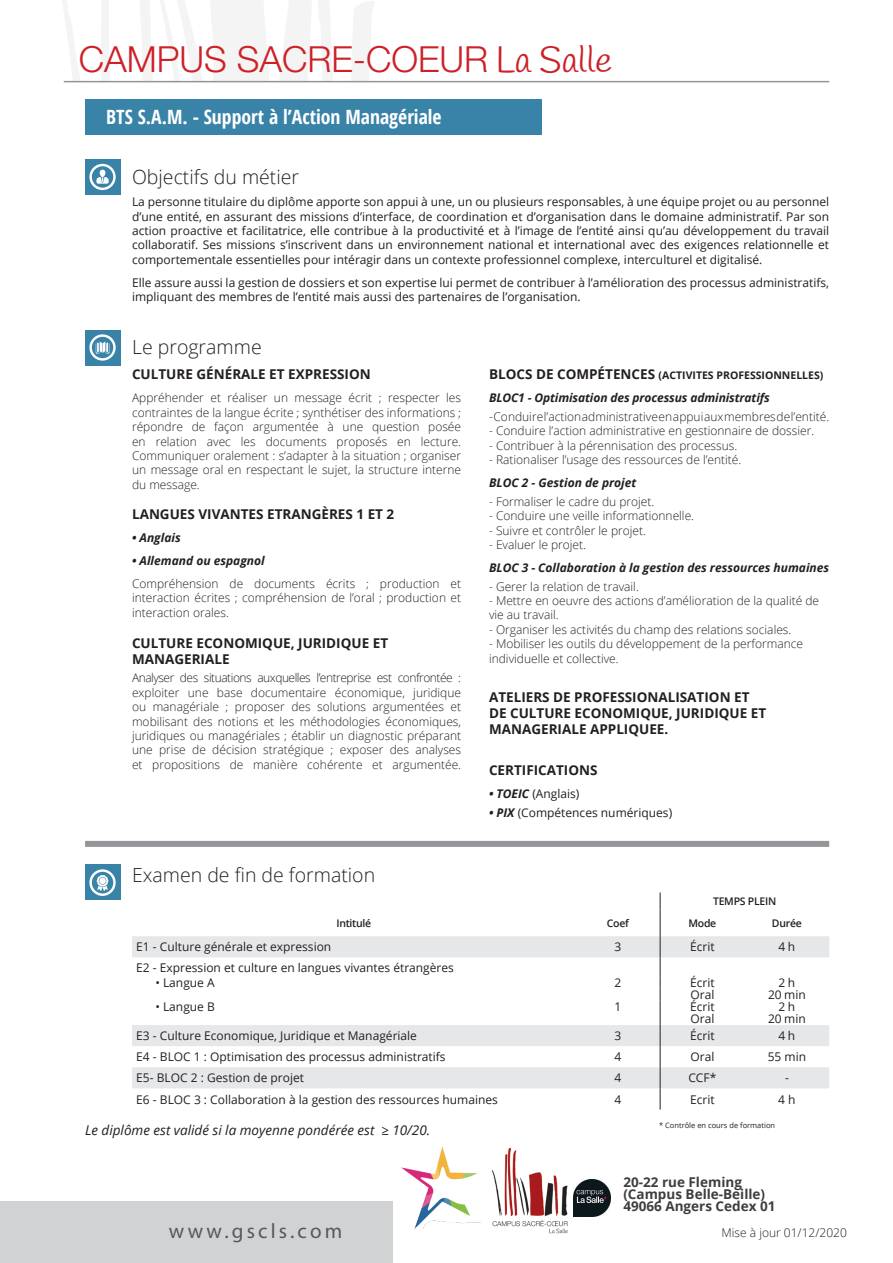
<style>
.page{position:relative;width:893px;height:1263px;background:#fff}
.page>*{position:absolute;margin:0;border:0;box-sizing:border-box;transform-origin:0 0}
.t1{font:300 36px "Helvetica Neue LT Std";color:#cd2027}
.t2{font:21px "Myriad Pro";letter-spacing:.15em;color:#57585a}
.t3{font:700 condensed 19.65px "Open Sans";color:#fff}
.t4{font:300 19.5px "Open Sans";color:#231f20}
.t5{font:700 13.5px/16.2px "Open Sans";color:#231f20}
.t6{font:700 13.5px "Open Sans";color:#3e3e3f}
.t7{font:italic 13.5px "Open Sans";color:#231f20}
.t8{font:300 12px/14.4px "Open Sans";color:#231f20}
.t9{font:12px/14.4px "Open Sans";color:#231f20;text-align:justify}
.t10{font:italic 700 12px "Open Sans";color:#231f20}
.t11{font:700 10.5px "Open Sans";color:#231f20}
.t12{font:600 10.5px "Open Sans";letter-spacing:-.025em;color:#231f20}
.t13{font:7.5px "Open Sans";color:#231f20}
.s1{font-family:"Handlee";font-weight:400}
.s2{font-size:13.5px}
.s3{font-weight:700;font-style:italic}
</style>
<div class="page">
<svg style="left:132px;top:936px;width:697px;height:152px"></svg>
<svg style="left:660px;top:892px;width:1px;height:217px"></svg>
<svg style="left:99px;top:0;width:13px;height:81px"></svg>
<svg style="left:135px;top:0;width:199px;height:81px"></svg>
<svg style="left:350px;top:1px;width:25px;height:80px"></svg>
<svg style="left:63px;top:0;width:24px;height:82px"></svg>
<div style="left:0;top:1201px;width:393px;height:62px;background:#d1d2d4"></div>
<div style="left:85px;top:841px;width:744px;height:6px;background:#939598"></div>
<div style="left:85px;top:330px;width:35px;height:35px;background:#3983a8"></div>
<svg style="left:89px;top:334px;width:27px;height:27px"></svg>
<div style="left:85px;top:865px;width:35px;height:35px;background:#3983a8"></div>
<svg style="left:89px;top:869px;width:27px;height:27px"></svg>
<div style="left:85px;top:99px;width:456px;height:35px;background:#3983a8"></div>
<hr style="left:64px;top:81px;width:765px;height:1px;background:#939598">
<div style="left:85px;top:159px;width:35px;height:35px;background:#3983a8"></div>
<svg style="left:89px;top:164px;width:27px;height:26px"></svg>
<img style="left:402px;top:1147px;width:79px;height:81px">
<img style="left:492px;top:1147px;width:93px;height:87px">
<img style="left:573px;top:1179px;width:37px;height:37px">
<p class="t1" style="left:79px;top:37px;width:535px">CAMPUS SACRE-COEUR <span class="s1">La Salle</span></p>
<p class="t3" style="left:106px;top:103px;width:337px">BTS S.A.M. - Support à l’Action Managériale</p>
<p class="t4" style="left:132px;top:164px;width:169px">Objectifs du métier</p>
<p class="t9" style="left:132px;top:194px;width:699px">La personne titulaire du diplôme apporte son appui à une, un ou plusieurs responsables, à une équipe projet ou au personnel d’une entité, en assurant des missions d’interface, de coordination et d’organisation dans le domaine administratif. Par son action proactive et facilitatrice, elle contribue à la productivité et à l’image de l’entité ainsi qu’au développement du travail collaboratif. Ses missions s’inscrivent dans un environnement national et international avec des exigences relationnelle et comportementale essentielles pour intéragir dans un contexte professionnel complexe, interculturel et digitalisé.</p>
<p class="t9" style="left:132px;top:275px;width:699px">Elle assure aussi la gestion de dossiers et son expertise lui permet de contribuer à l’amélioration des processus administratifs, impliquant des membres de l’entité mais aussi des partenaires de l’organisation.</p>
<p class="t4" style="left:132px;top:334px;width:131px">Le programme</p>
<p class="t5" style="left:132px;top:366px;width:240px">CULTURE GÉNÉRALE ET EXPRESSION</p>
<p class="t8" style="left:132px;top:390px;width:331px">Appréhender et réaliser un message écrit ; respecter les contraintes de la langue écrite ; synthétiser des informations ;</p>
<p class="t8" style="left:132px;top:419px;width:331px;text-align:justify">répondre de façon argumentée à une question posée en relation avec les documents proposés en lecture.<br>Communiquer oralement : s’adapter à la situation ; organiser un message oral en respectant le sujet, la structure interne du message.</p>
<p class="t5" style="left:132px;top:506px;width:264px">LANGUES VIVANTES ETRANGÈRES 1 ET 2</p>
<p class="t10" style="left:132px;top:529px;width:50px">• Anglais</p>
<p class="t10" style="left:132px;top:552px;width:134px">• Allemand ou espagnol</p>
<p class="t8" style="left:132px;top:576px;width:331px;text-align:justify">Compréhension de documents écrits ; production et interaction écrites ; compréhension de l’oral ; production et interaction orales.</p>
<p class="t5" style="left:132px;top:634px;width:258px">CULTURE ECONOMIQUE, JURIDIQUE ET<br>MANAGERIALE</p>
<p class="t8" style="left:132px;top:670px;width:331px;text-align:justify">Analyser des situations auxquelles l’entreprise est confrontée : exploiter une base documentaire économique, juridique ou managériale ; proposer des solutions argumentées et mobilisant des notions et les méthodologies économiques, juridiques ou managériales ; établir un diagnostic préparant une prise de décision stratégique ; exposer des analyses et propositions de manière cohérente et argumentée.</p>
<p class="t4" style="left:132px;top:862px;width:245px">Examen de fin de formation</p>
<p class="t11" style="left:489px;top:368px;width:336px"><span class="s2">BLOCS DE COMPÉTENCES</span> (ACTIVITES PROFESSIONNELLES)</p>
<p class="t10" style="left:489px;top:389px;width:282px">BLOC1 - Optimisation des processus administratifs</p>
<p class="t8" style="left:489px;top:409px;width:342px">- Conduire l’action administrative en appui aux membres de l’entité.</p>
<p class="t8" style="left:489px;top:423px;width:327px">- Conduire l’action administrative en gestionnaire de dossier.</p>
<p class="t8" style="left:489px;top:438px;width:250px">- Contribuer à la pérennisation des processus.</p>
<p class="t8" style="left:489px;top:452px;width:254px">- Rationaliser l’usage des ressources de l’entité.</p>
<p class="t10" style="left:489px;top:474px;width:149px">BLOC 2 - Gestion de projet</p>
<p class="t8" style="left:489px;top:494px;width:167px">- Formaliser le cadre du projet.</p>
<p class="t8" style="left:489px;top:508px;width:207px">- Conduire une veille informationnelle.</p>
<p class="t8" style="left:489px;top:523px;width:158px">- Suivre et contrôler le projet.</p>
<p class="t8" style="left:489px;top:537px;width:99px">- Evaluer le projet.</p>
<p class="t10" style="left:489px;top:559px;width:342px">BLOC 3 - Collaboration à la gestion des ressources humaines</p>
<p class="t8" style="left:489px;top:579px;width:151px">- Gerer la relation de travail.</p>
<p class="t8" style="left:489px;top:593px;width:332px">- Mettre en oeuvre des actions d’amélioration de la qualité de vie au travail.</p>
<p class="t8" style="left:489px;top:622px;width:304px">- Organiser les activités du champ des relations sociales.</p>
<p class="t8" style="left:489px;top:636px;width:316px">- Mobiliser les outils du développement de la performance individuelle et collective.</p>
<p class="t5" style="left:489px;top:688px;width:279px">ATELIERS DE PROFESSIONALISATION ET<br>DE CULTURE ECONOMIQUE, JURIDIQUE ET<br>MANAGERIALE APPLIQUEE.</p>
<p class="t5" style="left:489px;top:762px;width:110px">CERTIFICATIONS</p>
<p class="t9" style="left:489px;top:786px;width:92px"><span class="s3">• TOEIC</span> (Anglais)</p>
<p class="t9" style="left:489px;top:805px;width:185px"><span class="s3">• PIX</span> (Compétences numériques)</p>
<p class="t12" style="left:713px;top:894px;width:65px">TEMPS PLEIN</p>
<p class="t12" style="left:336px;top:916px;width:36px">Intitulé</p>
<p class="t12" style="left:607px;top:916px;width:24px">Coef</p>
<p class="t12" style="left:688px;top:916px;width:29px">Mode</p>
<p class="t12" style="left:772px;top:916px;width:31px">Durée</p>
<p class="t9" style="left:136px;top:939px;width:197px">E1 - Culture générale et expression</p>
<p class="t9" style="left:614px;top:939px;width:8px">3</p>
<p class="t9" style="left:690px;top:939px;width:26px">Écrit</p>
<p class="t9" style="left:779px;top:939px;width:18px">4 h</p>
<p class="t9" style="left:136px;top:960px;width:319px">E2 - Expression et culture en langues vivantes étrangères</p>
<p class="t9" style="left:155px;top:975px;width:61px">• Langue A</p>
<p class="t9" style="left:614px;top:975px;width:8px">2</p>
<p class="t9" style="left:690px;top:975px;width:26px">Écrit</p>
<p class="t9" style="left:779px;top:975px;width:18px">2 h</p>
<p class="t9" style="left:690px;top:987px;width:25px">Oral</p>
<p class="t9" style="left:768px;top:987px;width:39px">20 min</p>
<p class="t9" style="left:155px;top:999px;width:61px">• Langue B</p>
<p class="t9" style="left:614px;top:999px;width:8px">1</p>
<p class="t9" style="left:690px;top:999px;width:26px">Écrit</p>
<p class="t9" style="left:779px;top:999px;width:18px">2 h</p>
<p class="t9" style="left:690px;top:1011px;width:25px">Oral</p>
<p class="t9" style="left:768px;top:1011px;width:39px">20 min</p>
<p class="t9" style="left:136px;top:1028px;width:282px">E3 - Culture Economique, Juridique et Managériale</p>
<p class="t9" style="left:614px;top:1028px;width:8px">3</p>
<p class="t9" style="left:690px;top:1028px;width:26px">Écrit</p>
<p class="t9" style="left:779px;top:1028px;width:18px">4 h</p>
<p class="t9" style="left:136px;top:1049px;width:311px">E4 - BLOC 1 : Optimisation des processus administratifs</p>
<p class="t9" style="left:614px;top:1049px;width:8px">4</p>
<p class="t9" style="left:690px;top:1049px;width:25px">Oral</p>
<p class="t9" style="left:768px;top:1049px;width:40px">55 min</p>
<p class="t9" style="left:136px;top:1070px;width:169px">E5- BLOC 2 : Gestion de projet</p>
<p class="t9" style="left:614px;top:1070px;width:8px">4</p>
<p class="t9" style="left:688px;top:1070px;width:29px">CCF*</p>
<p class="t9" style="left:785px;top:1070px;width:5px">-</p>
<p class="t9" style="left:136px;top:1092px;width:363px">E6 - BLOC 3 : Collaboration à la gestion des ressources humaines</p>
<p class="t9" style="left:614px;top:1092px;width:8px">4</p>
<p class="t9" style="left:690px;top:1092px;width:26px">Ecrit</p>
<p class="t9" style="left:778px;top:1092px;width:19px">4 h</p>
<p class="t7" style="left:85px;top:1121px;width:347px">Le diplôme est validé si la moyenne pondérée est ≥ 10/20.</p>
<p class="t2" style="left:169px;top:1218px;width:175px">www.gscls.com</p>
<p class="t13" style="left:659px;top:1120px;width:118px">* Contrôle en cours de formation</p>
<p class="t6" style="left:623px;top:1172px;width:120px">20-22 rue Fleming</p>
<p class="t6" style="left:623px;top:1184px;width:143px">(Campus Belle-Beille)</p>
<p class="t6" style="left:623px;top:1196px;width:154px">49066 Angers Cedex 01</p>
<p class="t8" style="left:721px;top:1225px;width:127px">Mise à jour 01/12/2020</p>
</div>
